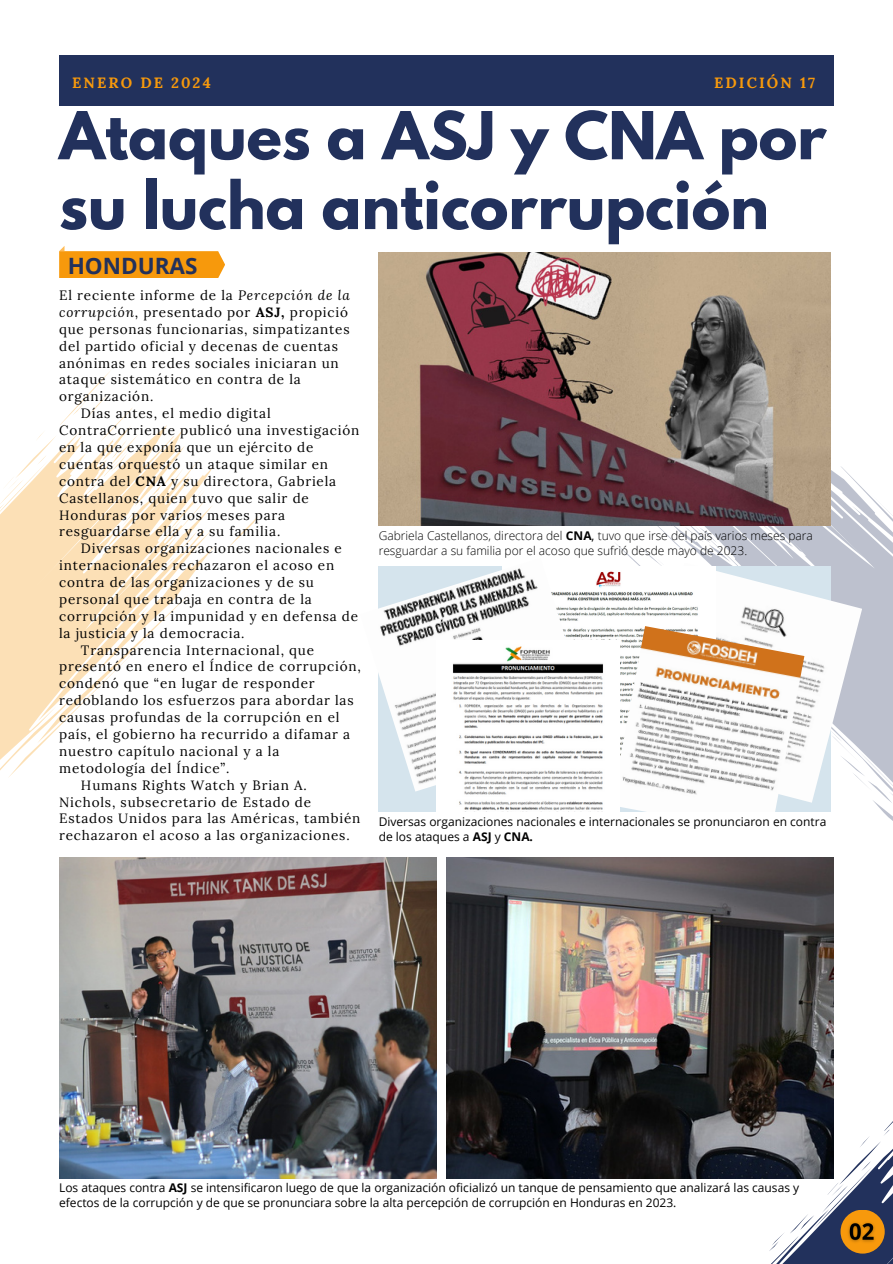
<style>
.page{position:relative;width:893px;height:1264px;background:#fff}
.page>*{position:absolute;margin:0;border:0;box-sizing:border-box;transform-origin:0 0}
.t1{font:700 58.5px/69.8px "League Spartan";color:#22315c}
.t2{font:700 22.5px "Open Sans";color:#22315c}
.t3{font:700 14.85px "Lora";letter-spacing:.14em;color:#f7990c}
.t4{font:13.5px "Lora";letter-spacing:.06em;color:#000}
.t5{font:12px/15px "Open Sans";color:#000}
.t6{font:300 12px/15px "Open Sans";color:#000}
.s1{font-style:italic}
.s2{font-weight:700}
.s3{font-weight:400}
</style>
<div class="page">
<div style="left:59px;top:56px;width:774px;height:49px;background:#22315c"></div>
<svg style="left:0;top:371px;width:258px;height:406px"></svg>
<svg style="left:59px;top:246px;width:166px;height:32px"></svg>
<svg style="left:613px;top:394px;width:279px;height:492px"></svg>
<img style="left:378px;top:252px;width:452px;height:273px">
<svg style="left:669px;top:1074px;width:223px;height:189px"></svg>
<div style="left:840px;top:1209px;width:44px;height:44px;background:#f7990c;border-radius:50%"></div>
<img style="left:843px;top:1215px;width:37px;height:32px">
<img style="left:446px;top:857px;width:387px;height:321px">
<img style="left:59px;top:857px;width:377px;height:321px">
<img style="left:634px;top:562px;width:228px;height:240px">
<img style="left:596px;top:566px;width:119px;height:74px">
<img style="left:611px;top:626px;width:193px;height:186px">
<img style="left:378px;top:566px;width:218px;height:225px">
<img style="left:436px;top:640px;width:183px;height:172px">
<div style="left:378px;top:812px;width:452px;height:43px;background:#fff"></div>
<h3 class="t3" style="left:72px;top:73px;width:140px">ENERO DE 2024</h3>
<h1 class="t3" style="left:714px;top:73px;width:102px">EDICIÓN 17</h1>
<p class="t1" style="left:59px;top:108px;width:768px">Ataques a ASJ y CNA por su lucha anticorrupción</p>
<h2 class="t2" style="left:68px;top:249px;width:131px">HONDURAS</h2>
<h4 class="t4" style="left:59px;top:286px;width:292px">El reciente informe de la <span class="s1">Percepción de la</span></h4>
<h4 class="t4" style="left:59px;top:303px;width:290px"><span class="s1">corrupción</span>, presentado por <span class="s2">ASJ,</span> propició</h4>
<h4 class="t4" style="left:59px;top:320px;width:292px">que personas funcionarias, simpatizantes</h4>
<h4 class="t4" style="left:59px;top:337px;width:280px">del partido oficial y decenas de cuentas</h4>
<h4 class="t4" style="left:59px;top:354px;width:281px">anónimas en redes sociales iniciaran un</h4>
<h4 class="t4" style="left:59px;top:371px;width:243px">ataque sistemático en contra de la</h4>
<h4 class="t4" style="left:59px;top:388px;width:96px">organización.</h4>
<h4 class="t4" style="left:81px;top:404px;width:191px">Días antes, el medio digital</h4>
<h4 class="t4" style="left:59px;top:421px;width:302px">ContraCorriente publicó una investigación</h4>
<h4 class="t4" style="left:59px;top:438px;width:256px">en la que exponía que un ejército de</h4>
<h4 class="t4" style="left:59px;top:455px;width:270px">cuentas orquestó un ataque similar en</h4>
<h4 class="t4" style="left:59px;top:472px;width:278px">contra del <span class="s2">CNA</span> y su directora, Gabriela</h4>
<h4 class="t4" style="left:59px;top:489px;width:251px">Castellanos, quien tuvo que salir de</h4>
<h4 class="t4" style="left:59px;top:506px;width:227px">Honduras por varios meses para</h4>
<h4 class="t4" style="left:59px;top:523px;width:223px">resguardarse ella y a su familia.</h4>
<h4 class="t4" style="left:81px;top:539px;width:262px">Diversas organizaciones nacionales e</h4>
<h4 class="t4" style="left:59px;top:556px;width:276px">internacionales rechazaron el acoso en</h4>
<h4 class="t4" style="left:59px;top:573px;width:256px">contra de las organizaciones y de su</h4>
<h4 class="t4" style="left:59px;top:590px;width:254px">personal que trabaja en contra de la</h4>
<h4 class="t4" style="left:59px;top:607px;width:300px">corrupción y la impunidad y en defensa de</h4>
<h4 class="t4" style="left:59px;top:624px;width:187px">la justicia y la democracia.</h4>
<h4 class="t4" style="left:81px;top:641px;width:234px">Transparencia Internacional, que</h4>
<h4 class="t4" style="left:59px;top:658px;width:303px">presentó en enero el Índice de corrupción,</h4>
<h4 class="t4" style="left:59px;top:674px;width:257px">condenó que “en lugar de responder</h4>
<h4 class="t4" style="left:59px;top:691px;width:296px">redoblando los esfuerzos para abordar las</h4>
<h4 class="t4" style="left:59px;top:708px;width:282px">causas profundas de la corrupción en el</h4>
<h4 class="t4" style="left:59px;top:725px;width:292px">país, el gobierno ha recurrido a difamar a</h4>
<h4 class="t4" style="left:59px;top:742px;width:222px">nuestro capítulo nacional y a la</h4>
<h4 class="t4" style="left:59px;top:759px;width:172px">metodología del Índice”.</h4>
<h4 class="t4" style="left:81px;top:776px;width:227px">Humans Rights Watch y Brian A.</h4>
<h4 class="t4" style="left:59px;top:793px;width:253px">Nichols, subsecretario de Estado de</h4>
<h4 class="t4" style="left:59px;top:809px;width:303px">Estados Unidos para las Américas, también</h4>
<h4 class="t4" style="left:59px;top:826px;width:292px">rechazaron el acoso a las organizaciones.</h4>
<p class="t6" style="left:378px;top:528px;width:435px">Gabriela Castellanos, directora del <span class="s2">CNA</span><span class="s3">,</span> tuvo que irse del país varios meses para resguardar a su familia por el acoso que sufrió desde mayo de 2023.</p>
<p class="t5" style="left:378px;top:814px;width:449px">Diversas organizaciones nacionales e internacionales se pronunciaron en contra de los ataques a <span class="s2">ASJ</span> y <span class="s2">CNA.</span></p>
<p class="t5" style="left:59px;top:1179px;width:741px">Los ataques contra <span class="s2">ASJ</span> se intensificaron luego de que la organización oficializó un tanque de pensamiento que analizará las causas y efectos de la corrupción y de que se pronunciara sobre la alta percepción de corrupción en Honduras en 2023.</p>
</div>
